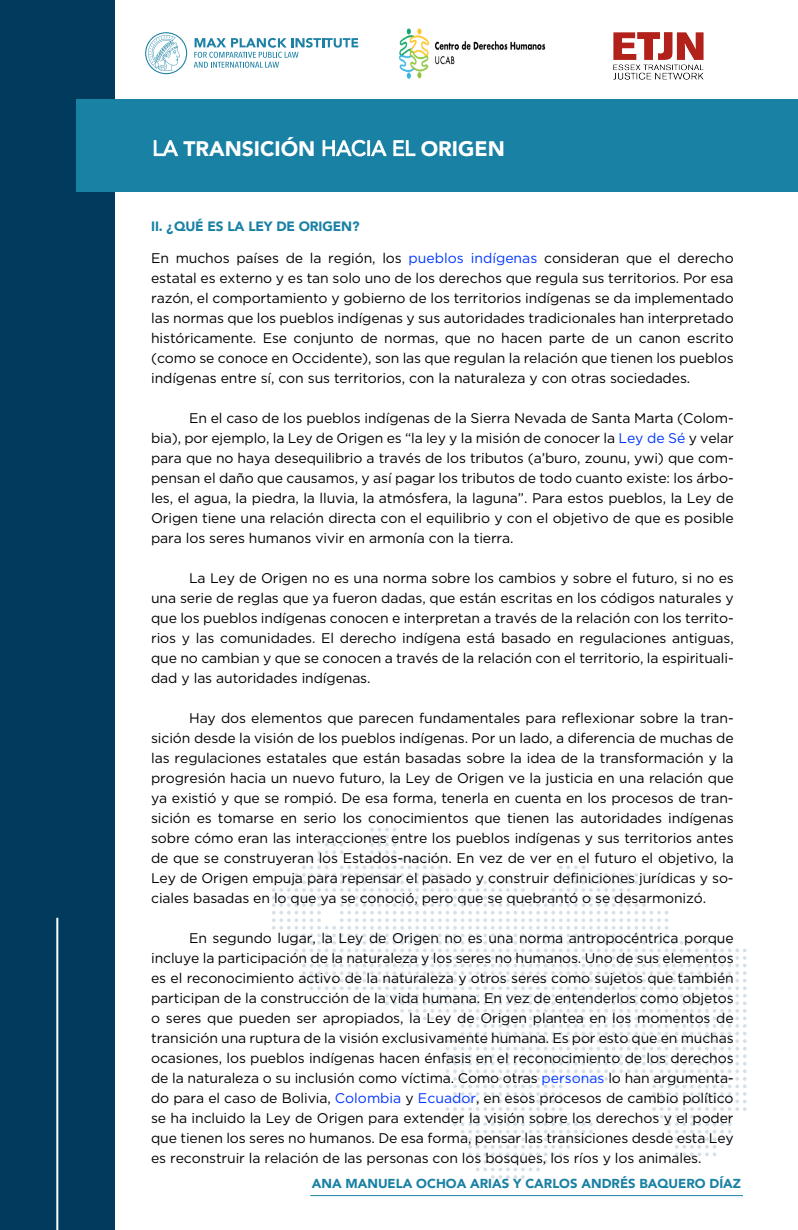
<style>
.page{position:relative;width:798px;height:1230px;background:#fff}
.page>*{position:absolute;margin:0;border:0;box-sizing:border-box;transform-origin:0 0}
.t1{font:900 21px "Avenir";color:#fff}
.t2{font:14px/20px "Gotham";letter-spacing:-.01em;color:#000;text-align:justify}
.t3{font:900 13.5px "Avenir";letter-spacing:-.01em;color:#1981a4}
.t4{font:900 13px "Avenir";color:#1981a4}
.s1{font-weight:400}
.s2{color:#0037ff}
</style>
<div class="page">
<svg style="left:272px;top:828px;width:474px;height:358px"></svg>
<div style="left:0;top:0;width:115px;height:1230px;background:#003a5d"></div>
<div style="left:76px;top:99px;width:722px;height:93px;background:#1981a4"></div>
<svg style="left:145px;top:32px;width:42px;height:42px"></svg>
<svg style="left:194px;top:38px;width:164px;height:30px"></svg>
<img style="left:399px;top:28px;width:146px;height:51px">
<hr style="left:56px;top:918px;width:2px;height:312px;background:#fff">
<hr style="left:310px;top:1195px;width:433px;height:1px;background:#1981a4">
<img style="left:614px;top:32px;width:89px;height:48px">
<h1 class="t1" style="left:152px;top:130px;width:354px"><span class="s1">LA</span> TRANSICIÓN <span class="s1">HACIA EL</span> ORIGEN</h1>
<p class="t3" style="left:151px;top:214px;width:210px">II. ¿QUÉ ES LA LEY DE ORIGEN?</p>
<p class="t2" style="left:151px;top:247px;width:584px">En muchos países de la región, los <span class="s2">pueblos indígenas</span> consideran que el derecho estatal es externo y es tan solo uno de los derechos que regula sus territorios. Por esa razón, el comportamiento y gobierno de los territorios indígenas se da implementado las normas que los pueblos indígenas y sus autoridades tradicionales han interpretado históricamente. Ese conjunto de normas, que no hacen parte de un canon escrito (como se conoce en Occidente), son las que regulan la relación que tienen los pueblos indígenas entre sí, con sus territorios, con la naturaleza y con otras sociedades.</p>
<p class="t2" style="left:151px;top:407px;width:584px;text-indent:38px">En el caso de los pueblos indígenas de la Sierra Nevada de Santa Marta (Colom&shy;bia), por ejemplo, la Ley de Origen es “la ley y la misión de conocer la <span class="s2">Ley de Sé</span> y velar para que no haya desequilibrio a través de los tributos (a’buro, zounu, ywi) que com&shy;pensan el daño que causamos, y así pagar los tributos de todo cuanto existe: los árbo&shy;les, el agua, la piedra, la lluvia, la atmósfera, la laguna”. Para estos pueblos, la Ley de Origen tiene una relación directa con el equilibrio y con el objetivo de que es posible para los seres humanos vivir en armonía con la tierra.</p>
<p class="t2" style="left:151px;top:567px;width:584px;text-indent:38px">La Ley de Origen no es una norma sobre los cambios y sobre el futuro, si no es una serie de reglas que ya fueron dadas, que están escritas en los códigos naturales y que los pueblos indígenas conocen e interpretan a través de la relación con los territo&shy;rios y las comunidades. El derecho indígena está basado en regulaciones antiguas, que no cambian y que se conocen a través de la relación con el territorio, la espirituali&shy;dad y las autoridades indígenas.</p>
<p class="t2" style="left:151px;top:707px;width:584px;text-indent:38px">Hay dos elementos que parecen fundamentales para reflexionar sobre la tran&shy;sición desde la visión de los pueblos indígenas. Por un lado, a diferencia de muchas de las regulaciones estatales que están basadas sobre la idea de la transformación y la progresión hacia un nuevo futuro, la Ley de Origen ve la justicia en una relación que ya existió y que se rompió. De esa forma, tenerla en cuenta en los procesos de tran&shy;sición es tomarse en serio los conocimientos que tienen las autoridades indígenas sobre cómo eran las interacciones entre los pueblos indígenas y sus territorios antes de que se construyeran los Estados-nación. En vez de ver en el futuro el objetivo, la Ley de Origen empuja para repensar el pasado y construir definiciones jurídicas y so&shy;ciales basadas en lo que ya se conoció, pero que se quebrantó o se desarmonizó.</p>
<p class="t2" style="left:151px;top:927px;width:584px;text-indent:38px">En segundo lugar, la Ley de Origen no es una norma antropocéntrica porque incluye la participación de la naturaleza y los seres no humanos. Uno de sus elementos es el reconocimiento activo de la naturaleza y otros seres como sujetos que también participan de la construcción de la vida humana. En vez de entenderlos como objetos o seres que pueden ser apropiados, la Ley de Origen plantea en los momentos de transición una ruptura de la visión exclusivamente humana. Es por esto que en muchas ocasiones, los pueblos indígenas hacen énfasis en el reconocimiento de los derechos de la naturaleza o su inclusión como víctima. Como otras <span class="s2">personas</span> lo han argumenta&shy;do para el caso de Bolivia, <span class="s2">Colombia</span> y <span class="s2">Ecuador</span>, en esos procesos de cambio político se ha incluido la Ley de Origen para extender la visión sobre los derechos y el poder que tienen los seres no humanos. De esa forma, pensar las transiciones desde esta Ley es reconstruir la relación de las personas con los bosques, los ríos y los animales.</p>
<p class="t4" style="left:312px;top:1172px;width:431px">ANA MANUELA OCHOA ARIAS Y CARLOS ANDRÉS BAQUERO DÍAZ</p>
</div>
